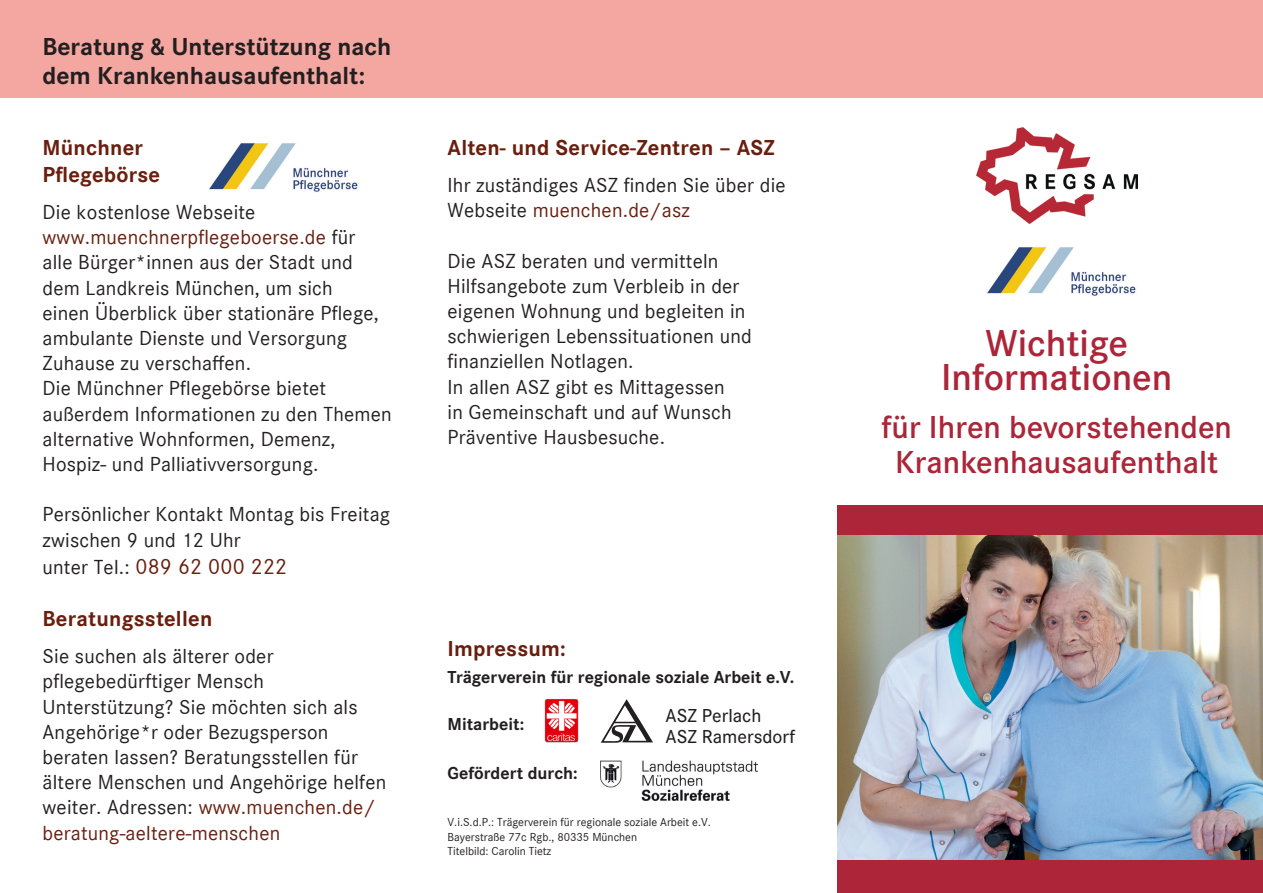
<style>
.page{position:relative;width:1263px;height:893px;background:#fff}
.page>*{position:absolute;margin:0;border:0;box-sizing:border-box;transform-origin:0 0}
.Titel{font:600 39px/34.5px "Corporate S Pro";color:#ac2538;text-align:center}
.Titel-2{font:600 33px/34.5px "Corporate S Pro";color:#ac2538;text-align:center}
.Überschrift_1{font:700 25.5px/28.5px "Corporate S Pro";color:#231f20}
.t1{font:700 22.5px/27px "Corporate S Pro";letter-spacing:.01em;color:#691e0e}
.t2{font:22.5px "Corporate S";letter-spacing:.01em;color:#691e0e}
.t3{font:21px/25.2px "Corporate S";letter-spacing:.01em;color:#231f20}
.t4{font:500 19.5px "Corporate S Pro";color:#231f20}
.t5{font:700 18px "Corporate S Pro";color:#231f20}
.t6{font:12px/14.4px "Corporate S";color:#231f20}
.s1{color:#691e0e}
.s2{font-size:21px;color:#231f20}
</style>
<div class="page">
<img style="left:976px;top:128px;width:161px;height:95px">
<div style="left:0;top:0;width:1263px;height:98px;background:#f3a7a0"></div>
<img style="left:838px;top:534px;width:425px;height:327px">
<img style="left:987px;top:247px;width:149px;height:49px">
<div style="left:838px;top:505px;width:425px;height:29px;background:#ac2538"></div>
<div style="left:838px;top:861px;width:425px;height:32px;background:#ac2538"></div>
<img style="left:544px;top:699px;width:34px;height:43px">
<svg style="left:601px;top:699px;width:52px;height:44px"></svg>
<img style="left:601px;top:760px;width:156px;height:41px">
<img style="left:209px;top:143px;width:149px;height:49px">
<p class="Überschrift_1" style="left:43px;top:31px;width:350px">Beratung &amp; Unterstützung nach dem Krankenhausaufenthalt:</p>
<p class="t1" style="left:43px;top:132px;width:119px">Münchner<br>Pflegebörse</p>
<p class="t3" style="left:43px;top:199px;width:338px">Die kostenlose Webseite <span class="s1">www.muenchnerpflegeboerse.de</span> für alle Bürger*innen aus der Stadt und dem Landkreis München, um sich einen Überblick über stationäre Pflege, ambulante Dienste und Versorgung<br>Zuhause zu verschaffen.</p>
<p class="t3" style="left:43px;top:375px;width:351px">Die Münchner Pflegebörse bietet außerdem Informationen zu den Themen alternative Wohnformen, Demenz, Hospiz- und Palliativversorgung.</p>
<p class="t3" style="left:43px;top:501px;width:349px">Persönlicher Kontakt Montag bis Freitag zwischen 9 und 12 Uhr</p>
<p class="t2" style="left:43px;top:551px;width:246px"><span class="s2">unter Tel.:</span> 089 62 000 222</p>
<p class="t1" style="left:43px;top:603px;width:171px">Beratungsstellen</p>
<p class="t3" style="left:43px;top:643px;width:345px">Sie suchen als älterer oder pflegebedürftiger Mensch Unterstützung? Sie möchten sich als Angehörige*r oder Bezugsperson beraten lassen? Beratungsstellen für ältere Menschen und Angehörige helfen weiter. Adressen: <span class="s1">www.muenchen.de/ beratung-aeltere-menschen</span></p>
<p class="t1" style="left:448px;top:132px;width:329px">Alten- und Service-Zentren – ASZ</p>
<p class="t3" style="left:448px;top:172px;width:340px">Ihr zuständiges ASZ finden Sie über die<br>Webseite <span class="s1">muenchen.de/asz</span></p>
<p class="t3" style="left:448px;top:247px;width:306px">Die ASZ beraten und vermitteln<br>Hilfsangebote zum Verbleib in der eigenen Wohnung und begleiten in schwierigen Lebenssituationen und finanziellen Notlagen.</p>
<p class="t3" style="left:448px;top:373px;width:286px">In allen ASZ gibt es Mittagessen in Gemeinschaft und auf Wunsch<br>Präventive Hausbesuche.</p>
<p class="t1" style="left:448px;top:634px;width:120px">Impressum:</p>
<p class="t5" style="left:448px;top:663px;width:348px">Trägerverein für regionale soziale Arbeit e.V.</p>
<p class="t5" style="left:448px;top:710px;width:78px">Mitarbeit:</p>
<p class="t5" style="left:448px;top:758px;width:132px">Gefördert durch:</p>
<p class="t4" style="left:665px;top:701px;width:97px">ASZ Perlach</p>
<p class="t4" style="left:665px;top:722px;width:131px">ASZ Ramersdorf</p>
<p class="t6" style="left:448px;top:815px;width:265px">V.i.S.d.P.: Trägerverein für regionale soziale Arbeit e.V.<br>Bayerstraße 77c Rgb., 80335 München</p>
<p class="t6" style="left:448px;top:843px;width:105px">Titelbild: Carolin Tietz</p>
<p class="Titel" style="left:941px;top:323px;width:233px">Wichtige<br>Informationen</p>
<p class="Titel-2" style="left:881px;top:408px;width:352px">für Ihren bevorstehenden<br>Krankenhausaufenthalt</p>
</div>
